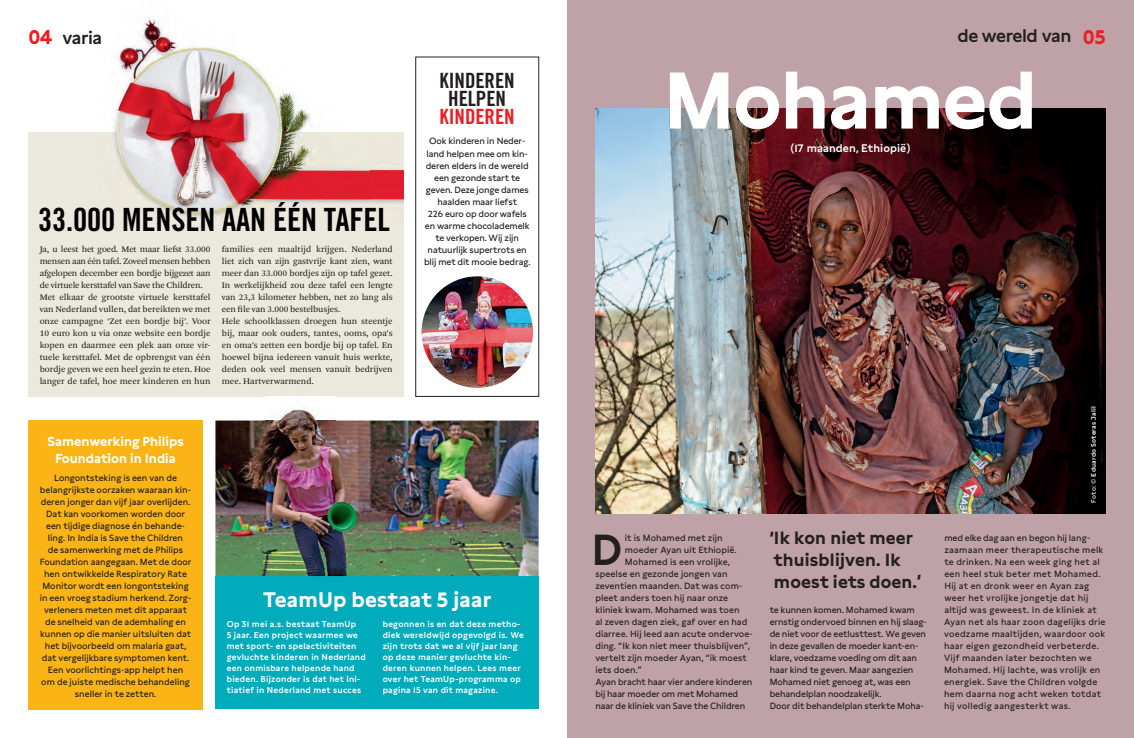
<style>
.page{position:relative;width:1134px;height:738px;background:#fff}
.page>*{position:absolute;margin:0;border:0;box-sizing:border-box;transform-origin:0 0}
.t1{font:700 80px "Lynstone";letter-spacing:-.02em;color:#fff}
.t2{font:600 43.3px "Lynstone";color:#231f20}
.t3{font:32px "Trade Gothic Bold Cond Twenty";letter-spacing:-.005em;color:#000001}
.t4{font:21px/18px "Trade Gothic Bold Cond Twenty";letter-spacing:-.005em;color:#231f20;text-align:center}
.t5{font:700 21px "Lynstone";letter-spacing:.01em;color:#fff}
.t6{font:600 18px "Lynstone";letter-spacing:-.02em;color:#231f20}
.t7{font:700 17.5px/22px "Lynstone";letter-spacing:.01em;color:#231f20}
.t8{font:700 13px/17px "Lynstone";color:#fff;text-align:center}
.t9{font:600 11px "Lynstone";letter-spacing:.01em;color:#fff}
.t10{font:9px/12px "Lynstone";color:#231f20;text-align:center}
.t11{font:9px/12px "Arnhem Blond";color:#231f20}
.t12{font:9px/12px "Lynstone";letter-spacing:.03em;color:#231f20}
.t13{font:600 8.5px/11px "Lynstone";letter-spacing:.025em;color:#fff}
.t14{font:600 6.5px "Lynstone";letter-spacing:.035em;color:#fff}
.s1{font-weight:700;font-size:20px;color:#ee1d23}
.s2{color:#ee1d23}
.s3{font-weight:400}
</style>
<div class="page">
<div style="left:215px;top:575px;width:324px;height:133px;background:#00acbb"></div>
<img style="left:215px;top:420px;width:324px;height:155px">
<div style="left:28px;top:420px;width:175px;height:289px;background:#fbb416"></div>
<div style="left:29px;top:132px;width:375px;height:264px;background:#ebe8dd"></div>
<div style="left:415px;top:57px;width:124px;height:339px;border:1px solid #231f20"></div>
<img style="left:113px;top:18px;width:291px;height:202px">
<img style="left:422px;top:276px;width:111px;height:111px;border-radius:56px">
<img style="left:265px;top:408px;width:70px;height:34px">
<div style="left:567px;top:0;width:567px;height:737px;background:#bea2a7"></div>
<img style="left:595px;top:108px;width:511px;height:405px">
<p class="t6" style="left:28px;top:26px;width:75px"><span class="s1">04</span> varia</p>
<p class="t3" style="left:38px;top:199px;width:353px">33.000 MENSEN AAN ÉÉN TAFEL</p>
<p class="t11" style="left:40px;top:243px;width:172px">Ja, u leest het goed. Met maar liefst 33.000 mensen aan één tafel. Zoveel mensen hebben afgelopen december een bordje bijgezet aan de virtuele kersttafel van Save the Children.<br>Met elkaar de grootste virtuele kersttafel van Nederland vullen, dat bereikten we met onze campagne ‘Zet een bordje bij’. Voor 10 euro kon u via onze website een bordje kopen en daarmee een plek aan onze vir&shy;tuele kersttafel. Met de opbrengst van één bordje geven we een heel gezin te eten. Hoe langer de tafel, hoe meer kinderen en hun</p>
<p class="t11" style="left:222px;top:243px;width:172px">families een maaltijd krijgen. Nederland liet zich van zijn gastvrije kant zien, want meer dan 33.000 bordjes zijn op tafel gezet.<br>In werkelijkheid zou deze tafel een lengte van 23,3 kilometer hebben, net zo lang als een file van 3.000 bestelbusjes.<br>Hele schoolklassen droegen hun steentje bij, maar ook ouders, tantes, ooms, opa’s en oma’s zetten een bordje bij op tafel. En hoewel bijna iedereen vanuit huis werkte, deden ook veel mensen vanuit bedrijven mee. Hartverwarmend.</p>
<p class="t4" style="left:440px;top:71px;width:77px">KINDEREN<br>HELPEN<br><span class="s2">KINDEREN</span></p>
<p class="t10" style="left:424px;top:135px;width:108px">Ook kinderen in Neder&shy;land helpen mee om kin&shy;deren elders in de wereld een gezonde start te geven. Deze jonge dames haalden maar liefst<br>226 euro op door wafels en warme chocolademelk te ver kopen. Wij zijn natuurlijk supertrots en blij met dit mooie bedrag.</p>
<p class="t8" style="left:47px;top:432px;width:138px">Samenwerking Philips<br>Foundation in India</p>
<p class="t10" style="left:40px;top:471px;width:153px">Longontsteking is een van de belangrijkste oorzaken waaraan kin&shy;deren jonger dan vijf jaar overlijden.<br>Dat kan voorkomen worden door een tijdige diagnose én behande&shy;ling. In India is Save the Children<br>de samenwerking met de Philips Foundation aangegaan. Met de door hen ontwikkelde Respiratory Rate Monitor wordt een longontsteking in een vroeg stadium herkend. Zorg&shy;verleners meten met dit apparaat de snelheid van de ademhaling en kunnen op die manier uitsluiten dat het bijvoorbeeld om malaria gaat, dat vergelijkbare symptomen kent.<br>Een voorlichtings-app helpt hen<br>om de juiste medische behandeling sneller in te zetten.</p>
<p class="t5" style="left:263px;top:586px;width:229px">TeamUp bestaat 5 jaar</p>
<p class="t13" style="left:227px;top:618px;width:140px">Op 31 mei a.s. bestaat TeamUp<br>5 jaar. Een project waarmee we met sport- en spelactiviteiten gevluchte kinderen in Nederland een onmisbare helpende hand bieden. Bijzonder is dat het ini&shy;tiatief in Nederland met succes</p>
<p class="t13" style="left:383px;top:618px;width:143px">begonnen is en dat deze metho&shy;diek wereldwijd opgevolgd is. We zijn trots dat we al vijf jaar lang op deze manier gevluchte kin&shy;deren kunnen helpen. Lees meer over het TeamUp-programma op pagina 15 van dit magazine.</p>
<p class="t6" style="left:957px;top:25px;width:150px">de wereld van <span class="s1">05</span></p>
<p class="t1" style="left:663px;top:52px;width:375px">Mohamed</p>
<p class="t9" style="left:791px;top:142px;width:121px">(17 maanden, Ethiopië)</p>
<p class="t14" style="left:1089px;top:502px;width:98px;rotate:-90deg"><span class="s3">Foto:</span> <span class="s3">©</span> Eduardo Soteras Jalil</p>
<p class="t2" style="left:592px;top:523px;width:32px">D</p>
<p class="t10" style="left:625px;top:531px;width:99px">it is Mohamed met zijn</p>
<p class="t10" style="left:625px;top:543px;width:113px">moeder Ayan uit Ethiopië.</p>
<p class="t10" style="left:625px;top:555px;width:107px">Mohamed is een vrolijke,</p>
<p class="t10" style="left:595px;top:567px;width:134px">speelse en gezonde jongen van</p>
<p class="t10" style="left:595px;top:579px;width:149px">zeventien maanden. Dat was com-</p>
<p class="t10" style="left:595px;top:591px;width:134px">pleet anders toen hij naar onze</p>
<p class="t10" style="left:595px;top:603px;width:146px">kliniek kwam. Mohamed was toen</p>
<p class="t10" style="left:595px;top:615px;width:154px">al zeven dagen ziek, gaf over en had</p>
<p class="t10" style="left:595px;top:627px;width:159px">diarree. Hij leed aan acute ondervoe-</p>
<p class="t10" style="left:595px;top:639px;width:156px">ding. “Ik kon niet meer thuisblijven”,</p>
<p class="t10" style="left:595px;top:651px;width:153px">vertelt zijn moeder Ayan, “ik moest</p>
<p class="t10" style="left:595px;top:663px;width:48px">iets doen.”</p>
<p class="t10" style="left:595px;top:675px;width:159px">Ayan bracht haar vier andere kinderen</p>
<p class="t10" style="left:595px;top:687px;width:144px">bij haar moeder om met Mohamed</p>
<p class="t10" style="left:595px;top:699px;width:151px">naar de kliniek van Save the Children</p>
<p class="t7" style="left:770px;top:526px;width:153px">‘ Ik kon niet meer thuisblijven. Ik moest iets doen.’</p>
<p class="t10" style="left:770px;top:603px;width:159px;text-align:left">te kunnen komen. Mohamed kwam ernstig ondervoed binnen en hij slaag&shy;de niet voor de eetlusttest. We geven in deze gevallen de moeder kant-en&shy;klare, voedzame voeding om dit aan haar kind te geven. Maar aangezien Mohamed niet genoeg at, was een behandelplan nood zakelijk.<br>Door dit behandelplan sterkte Moha-</p>
<p class="t12" style="left:944px;top:531px;width:163px">med elke dag aan en begon hij lang&shy;zaamaan meer therapeutische melk te drinken. Na een week ging het al een heel stuk beter met Mohamed.<br>Hij at en dronk weer en Ayan zag weer het vrolijke jongetje dat hij altijd was geweest. In de kliniek at Ayan net als haar zoon dagelijks drie voedzame maaltijden, waardoor ook haar eigen gezondheid verbeterde.<br>Vijf maanden later bezochten we Mohamed. Hij lachte, was vrolijk en energiek. Save the Children volgde hem daarna nog acht weken totdat hij volledig aangesterkt was.</p>
</div>
